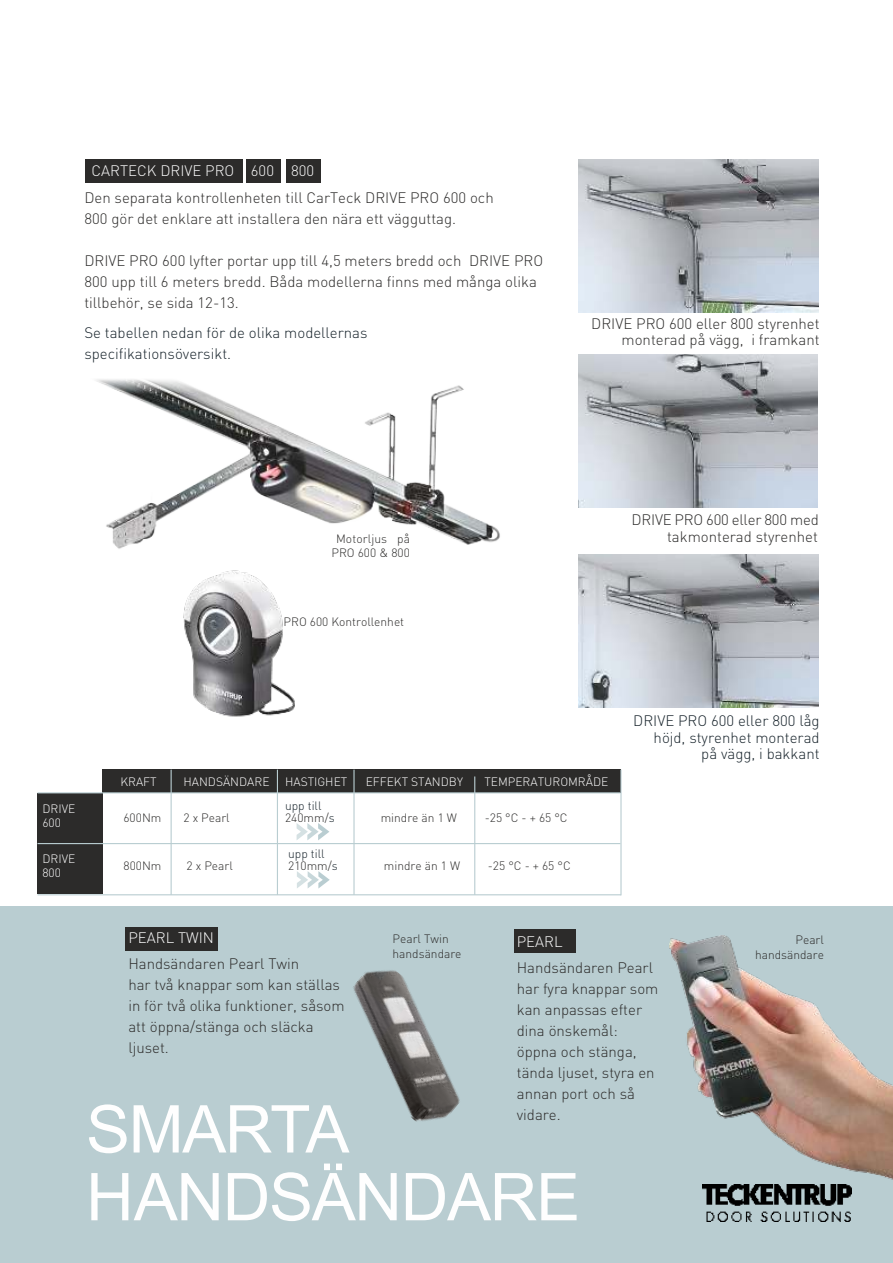
<style>
.page{position:relative;width:893px;height:1263px;background:#fff}
.page>*{position:absolute;margin:0;border:0;box-sizing:border-box;transform-origin:0 0}
.t1{font:66px/67.8px "Arial";letter-spacing:-.02em;color:#fefefe}
.t2{font:300 15px/21px "DIN";color:#2c2b2a}
.t3{font:300 15px/16.5px "DIN";color:#17232b}
.t4{font:300 15px "DIN";color:#fefefe}
.t5{font:300 12px/14.4px "DIN";color:#2c2b2a;text-align:center}
.t6{font:300 12px/14.4px "DIN";color:#fefefe}
.t7{font:300 12px "DIN";color:#17232b}
.s1{color:#17232b}
</style>
<div class="page">
<div style="left:0;top:906px;width:893px;height:357px;background:#b9cdd1"></div>
<img style="left:578px;top:159px;width:240px;height:153px">
<img style="left:578px;top:355px;width:240px;height:153px">
<img style="left:578px;top:555px;width:240px;height:153px">
<div style="left:247px;top:160px;width:34px;height:23px;background:#2c2b2a"></div>
<div style="left:85px;top:160px;width:157px;height:23px;background:#2c2b2a"></div>
<div style="left:286px;top:160px;width:34px;height:23px;background:#2c2b2a"></div>
<img style="left:96px;top:379px;width:404px;height:170px">
<img style="left:183px;top:570px;width:111px;height:147px">
<img style="left:669px;top:935px;width:224px;height:245px">
<img style="left:353px;top:970px;width:107px;height:152px">
<div style="left:514px;top:930px;width:62px;height:23px;background:#2c2b2a"></div>
<div style="left:125px;top:927px;width:93px;height:23px;background:#2c2b2a"></div>
<hr style="left:38px;top:894px;width:583px;height:1px;background:#b9cdd1">
<div style="left:38px;top:793px;width:65px;height:100px;background:#2c2b2a"></div>
<div style="left:103px;top:770px;width:518px;height:23px;background:#2c2b2a"></div>
<svg style="left:297px;top:823px;width:32px;height:17px"></svg>
<hr style="left:38px;top:843px;width:582px;height:1px;background:#b9cdd1">
<hr style="left:171px;top:770px;width:1px;height:125px;background:#b9cdd1">
<hr style="left:277px;top:770px;width:1px;height:125px;background:#b9cdd1">
<hr style="left:353px;top:770px;width:2px;height:125px;background:#b9cdd1">
<hr style="left:620px;top:770px;width:2px;height:125px;background:#b9cdd1">
<hr style="left:38px;top:792px;width:582px;height:1px;background:#b9cdd1">
<hr style="left:474px;top:776px;width:1px;height:119px;background:#b9cdd1">
<svg style="left:297px;top:871px;width:33px;height:17px"></svg>
<img style="left:702px;top:1184px;width:149px;height:37px">
<p class="t4" style="left:92px;top:164px;width:224px">CARTECK DRIVE PRO 600 800</p>
<p class="t2" style="left:84px;top:188px;width:411px">Den separata kontrollenheten till CarTeck DRIVE PRO 600 och<br>800 gör det enklare att installera den nära ett vägguttag.</p>
<p class="t2" style="left:84px;top:251px;width:460px">DRIVE PRO 600 lyfter portar upp till 4,5 meters bredd och DRIVE PRO<br>800 upp till 6 meters bredd. Båda modellerna finns med många olika tillbehör, se sida 12-13.</p>
<p class="t3" style="left:84px;top:323px;width:285px;line-height:21px">Se tabellen nedan för de olika modellernas specifikationsöversikt.</p>
<p class="t2" style="left:591px;top:316px;width:230px;line-height:16.5px;text-align:right">DRIVE PRO 600 eller 800 styrenhet monterad på vägg, i framkant</p>
<p class="t5" style="left:331px;top:532px;width:80px">Motorljus på<br>PRO 600 &amp; 800</p>
<p class="t5" style="left:284px;top:615px;width:122px">PRO 600 Kontrollenhet</p>
<p class="t2" style="left:631px;top:512px;width:189px;line-height:16.5px;text-align:right">DRIVE PRO 600 eller 800 med takmonterad styrenhet</p>
<p class="t6" style="left:42px;top:802px;width:34px">DRIVE<br>600</p>
<p class="t6" style="left:42px;top:852px;width:34px">DRIVE<br>800</p>
<p class="t6" style="left:120px;top:775px;width:38px">KRAFT</p>
<p class="t6" style="left:183px;top:775px;width:88px">HANDSÄNDARE</p>
<p class="t6" style="left:285px;top:775px;width:64px">HASTIGHET</p>
<p class="t6" style="left:366px;top:775px;width:99px">EFFEKT STANDBY</p>
<p class="t6" style="left:484px;top:775px;width:125px">TEMPERATUROMRÅDE</p>
<p class="t7" style="left:285px;top:800px;width:38px">upp till</p>
<p class="t5" style="left:123px;top:811px;width:39px">600Nm</p>
<p class="t5" style="left:183px;top:811px;width:48px">2 x Pearl</p>
<p class="t5" style="left:285px;top:811px;width:51px">240mm/<span class="s1">s</span></p>
<p class="t5" style="left:381px;top:811px;width:78px">mindre än 1 W</p>
<p class="t5" style="left:485px;top:811px;width:84px">-25 °C - + 65 °C</p>
<p class="t7" style="left:288px;top:848px;width:38px">upp till</p>
<p class="t5" style="left:124px;top:859px;width:39px">800Nm</p>
<p class="t5" style="left:187px;top:859px;width:48px">2 x Pearl</p>
<p class="t5" style="left:288px;top:859px;width:51px">210mm/<span class="s1">s</span></p>
<p class="t5" style="left:384px;top:859px;width:78px">mindre än 1 W</p>
<p class="t5" style="left:488px;top:859px;width:84px">-25 °C - + 65 °C</p>
<p class="t3" style="left:633px;top:713px;width:188px;text-align:right">DRIVE PRO 600 eller 800 låg höjd, styrenhet monterad<br>på vägg, i bakkant</p>
<p class="t4" style="left:128px;top:931px;width:87px">PEARL TWIN</p>
<p class="t2" style="left:128px;top:953px;width:218px">Handsändaren Pearl Twin<br>har två knappar som kan ställas in för två olika funktioner, såsom att öppna/stänga och släcka ljuset.</p>
<p class="t5" style="left:393px;top:932px;width:70px;text-align:left">Pearl Twin handsändare</p>
<p class="t4" style="left:517px;top:935px;width:47px">PEARL</p>
<p class="t2" style="left:517px;top:957px;width:143px">Handsändaren Pearl har fyra knappar som kan anpassas efter dina önskemål: öppna och stänga, tända ljuset, styra en annan port och så vidare.</p>
<h1 class="t1" style="left:86px;top:1101px;width:496px">SMARTA<br>HANDSÄNDARE</h1>
<p class="t5" style="left:755px;top:933px;width:70px;text-align:right">Pearl handsändare</p>
</div>
